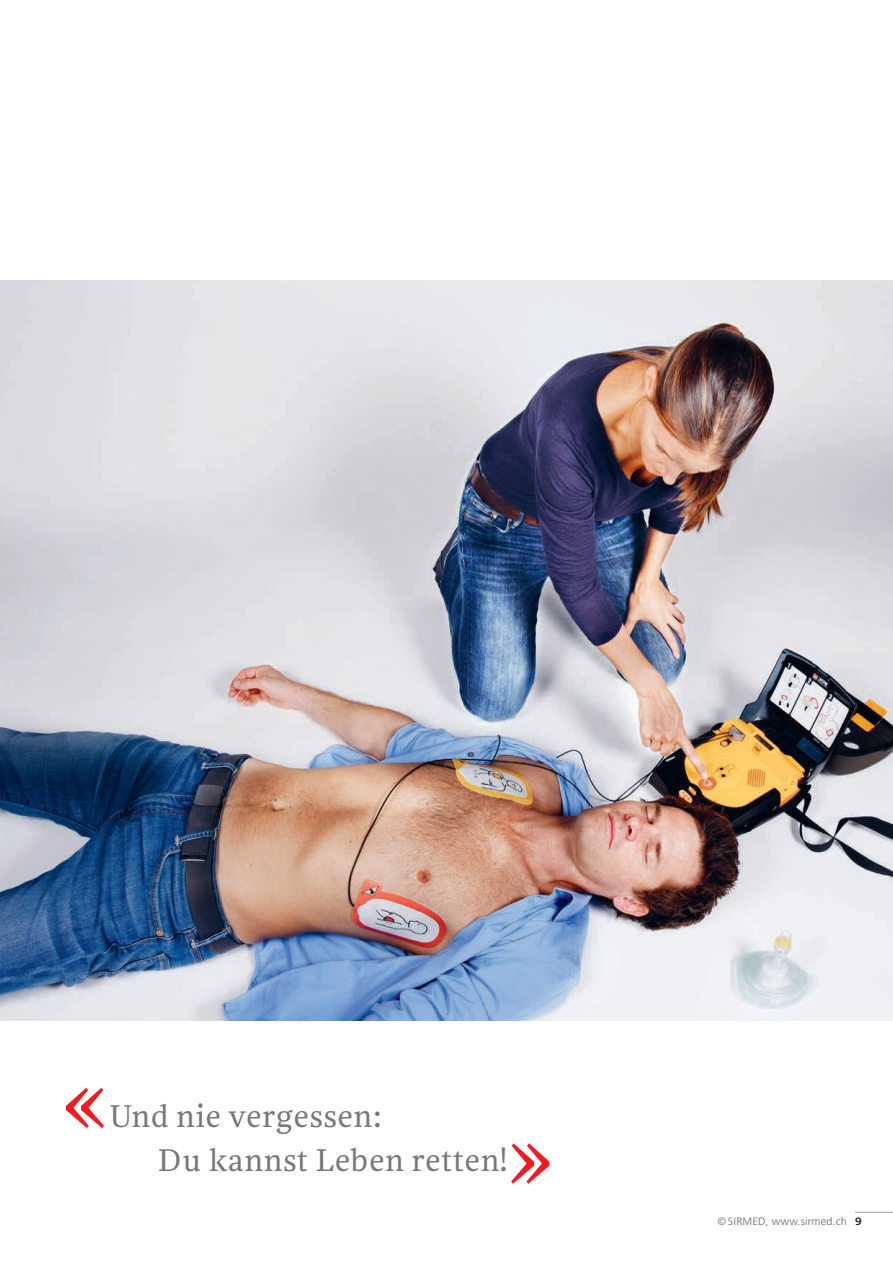
<style>
.page{position:relative;width:893px;height:1263px;background:#fff}
.page>*{position:absolute;margin:0;border:0;box-sizing:border-box;transform-origin:0 0}
.t1{font:108px "NN Rekja";color:#ee1d23}
.t2{font:32.1px/43.7px "NN Rekja";letter-spacing:.02em;color:#76787b}
.t3{font:11.25px "Frutiger Next Pro";letter-spacing:.01em;color:#76787b}
.t4{font:700 11.25px "Frutiger Next Pro";color:#231f20}
</style>
<div class="page">
<hr style="left:855px;top:1212px;width:38px;height:1px;background:#9d9fa2">
<img style="left:0;top:281px;width:893px;height:739px">
<h1 class="t1" style="left:64px;top:1034px;width:45px">«</h1>
<p class="t2" style="left:158px;top:1094px;width:350px;text-indent:-49px">Und nie vergessen:<br>Du kannst Leben retten!</p>
<h1 class="t1" style="left:508px;top:1090px;width:45px">»</h1>
<p class="t3" style="left:717px;top:1214px;width:131px">©SIRMED, www.sirmed.ch</p>
<p class="t4" style="left:855px;top:1214px;width:8px">9</p>
</div>
